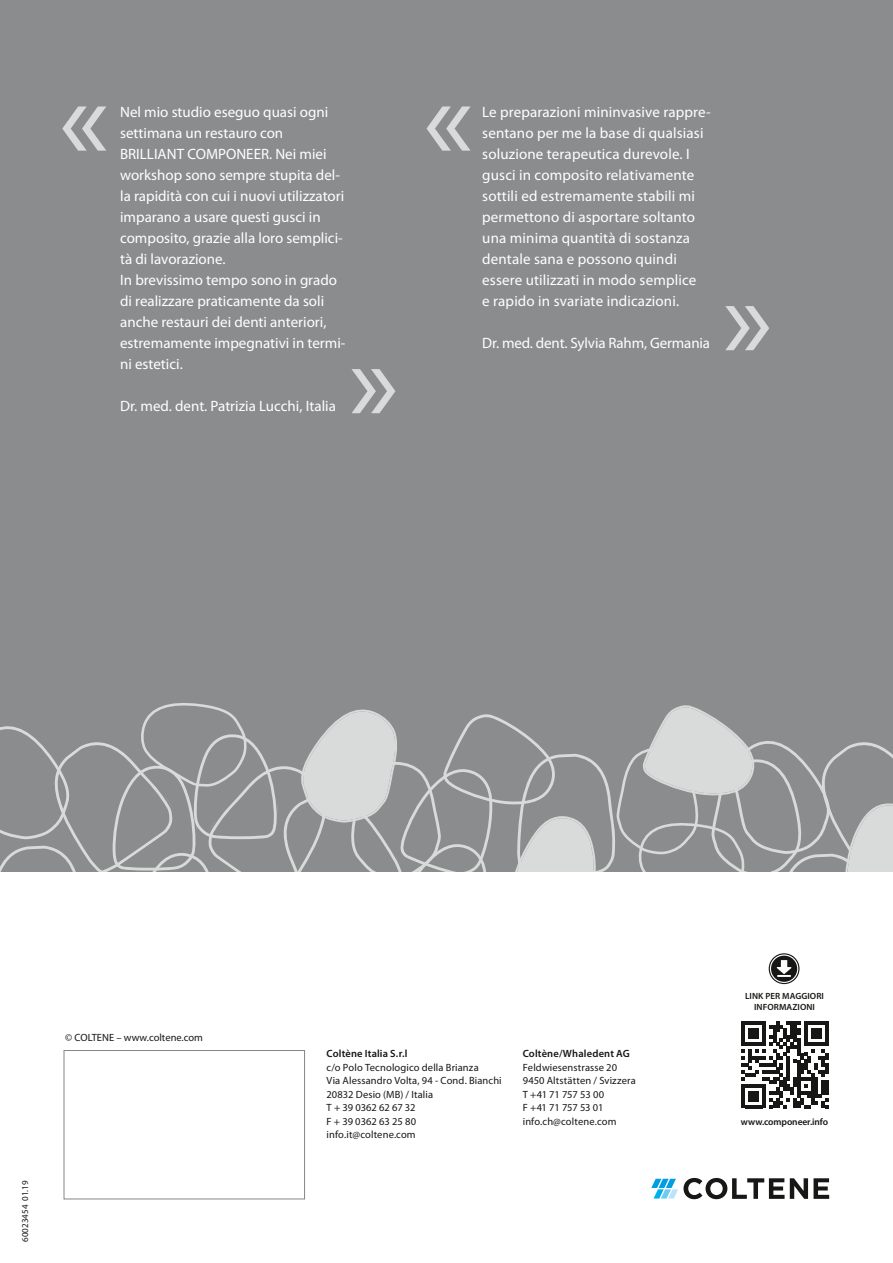
<style>
.page{position:relative;width:893px;height:1263px;background:#fff}
.page>*{position:absolute;margin:0;border:0;box-sizing:border-box;transform-origin:0 0}
.t1{font:120px "Myriad Pro";color:#d9dbdb}
.t2{font:15px/21px "Myriad Pro";color:#fff}
.t3{font:10.5px/13.5px "Myriad Pro";letter-spacing:.01em;color:#171715}
.t4{font:600 10.5px "Myriad Pro";letter-spacing:.015em;color:#171715}
.t5{font:600 9.6px "Myriad Pro";letter-spacing:-.01em;color:#171715}
.t6{font:600 9px/10.5px "Myriad Pro";letter-spacing:.01em;color:#171715;text-align:center}
.t7{font:9px "Myriad Pro";color:#171715}
</style>
<div class="page">
<div style="left:0;top:0;width:893px;height:1135px;background:#8a8c8d"></div>
<svg style="left:0;top:703px;width:893px;height:497px"></svg>
<div style="left:769px;top:953px;width:30px;height:31px;border:1px solid #171715;border-radius:50%"></div>
<p class="t2" style="left:120px;top:101px;width:227px">Nel mio studio eseguo quasi ogni settimana un restauro con<br>BRILLIANT COMPONEER. Nei miei workshop sono sempre stupita del&shy;la rapidità con cui i nuovi utilizzatori imparano a usare questi gusci in composito, grazie alla loro semplici&shy;tà di lavorazione.<br>In brevissimo tempo sono in grado di realizzare praticamente da soli anche restauri dei denti anteriori, estremamente impegnativi in termi&shy;ni estetici.</p>
<p class="t2" style="left:120px;top:395px;width:217px">Dr. med. dent. Patrizia Lucchi, Italia</p>
<h1 class="t1" style="left:59px;top:45px;width:52px">«</h1>
<h1 class="t1" style="left:423px;top:45px;width:52px">«</h1>
<h1 class="t1" style="left:349px;top:307px;width:52px">»</h1>
<p class="t2" style="left:482px;top:101px;width:230px">Le preparazioni mininvasive rappre&shy;sentano per me la base di qualsiasi soluzione terapeutica durevole. I gusci in composito relativamente sottili ed estremamente stabili mi permettono di asportare soltanto una minima quantità di sostanza dentale sana e possono quindi essere utilizzati in modo semplice<br>e rapido in svariate indicazioni.</p>
<p class="t2" style="left:482px;top:332px;width:229px">Dr. med. dent. Sylvia Rahm, Germania</p>
<h1 class="t1" style="left:722px;top:244px;width:52px">»</h1>
<p class="t3" style="left:65px;top:1031px;width:139px">© COLTENE – www.coltene.com</p>
<p class="t7" style="left:19px;top:1242px;width:63px;rotate:-90deg">60023454 01.19</p>
<p class="t4" style="left:327px;top:1047px;width:82px">Coltène Italia S.r.l</p>
<p class="t3" style="left:327px;top:1060px;width:177px">c/o Polo Tecnologico della Brianza<br>Via Alessandro Volta, 94 - Cond. Bianchi<br>20832 Desio (MB) / Italia<br>T + 39 0362 62 67 32<br>F + 39 0362 63 25 80 info.it@coltene.com</p>
<p class="t4" style="left:523px;top:1047px;width:109px">Coltène/Whaledent AG</p>
<p class="t3" style="left:523px;top:1060px;width:115px">Feldwiesenstrasse 20<br>9450 Altstätten / Svizzera<br>T +41 71 757 53 00<br>F +41 71 757 53 01 info.ch@coltene.com</p>
<p class="t6" style="left:745px;top:991px;width:80px">LINK PER MAGGIORI<br>INFORMAZIONI</p>
<p class="t5" style="left:741px;top:1115px;width:89px">www.componeer.info</p>
</div>
